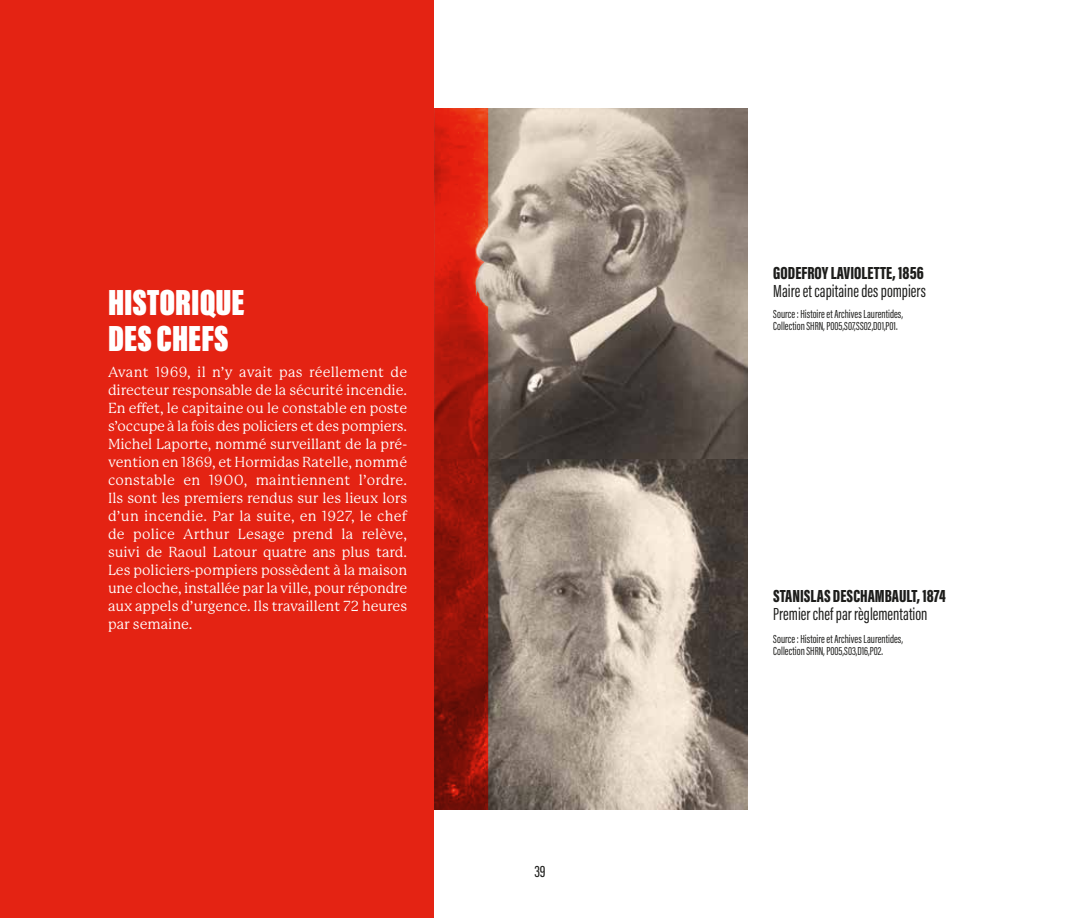
<style>
.page{position:relative;width:1080px;height:918px;background:#fff}
.page>*{position:absolute;margin:0;border:0;box-sizing:border-box;transform-origin:0 0}
.t1{font:900 37.5px/36px "Acumin Pro Extra Cond";color:#fff}
.t2{font:18px "Acumin Pro Extra Cond";color:#1d1d1b}
.t3{font:900 18px "Acumin Pro Extra Cond";color:#1d1d1b}
.t4{font:500 16.5px "Acumin Pro Extra Cond";color:#1d1d1b}
.t5{font:14.25px/18px "P22 Mackinac Pro";color:#fff;text-align:justify}
.t6{font:12px/12px "Acumin Pro Extra Cond";color:#1d1d1b}
</style>
<div class="page">
<img style="left:488px;top:108px;width:259px;height:351px">
<svg style="left:488px;top:459px;width:259px;height:351px;background:#9d9185"></svg>
<svg style="left:434px;top:108px;width:54px;height:702px;background:#a71b0e"></svg>
<div style="left:0;top:0;width:434px;height:918px;background:#e42313"></div>
<h1 class="t1" style="left:108px;top:285px;width:138px">HISTORIQUE<br>DES CHEFS</h1>
<p class="t5" style="left:108px;top:364px;width:301px">Avant 1969, il n’y avait pas réellement de directeur responsable de la sécurité incendie.<br>En effet, le capitaine ou le constable en poste s’occupe à la fois des policiers et des pompiers.<br>Michel Laporte, nommé surveillant de la pré&shy;vention en 1869, et Hormidas Ratelle, nommé constable en 1900, maintiennent l’ordre.<br>Ils sont les premiers rendus sur les lieux lors d’un incendie. Par la suite, en 1927, le chef de police Arthur Lesage prend la relève, suivi de Raoul Latour quatre ans plus tard.<br>Les policiers-pompiers possèdent à la maison une cloche, installée par la ville, pour répondre aux appels d’urgence. Ils travaillent 72 heures par semaine.</p>
<p class="t4" style="left:534px;top:861px;width:13px">39</p>
<p class="t3" style="left:773px;top:262px;width:152px">GODEFROY LAVIOLETTE, 1856</p>
<p class="t2" style="left:773px;top:280px;width:154px">Maire et capitaine des pompiers</p>
<p class="t6" style="left:773px;top:308px;width:131px">Source: Histoire et Archives Laurentides,<br>Collection SHRN, P005,S07,SS02,D01,P01.</p>
<p class="t3" style="left:773px;top:585px;width:174px">STANISLAS DESCHAMBAULT, 1874</p>
<p class="t2" style="left:773px;top:604px;width:156px">Premier chef par règlementation</p>
<p class="t6" style="left:773px;top:633px;width:131px">Source: Histoire et Archives Laurentides,<br>Collection SHRN, P005,S03,D16,P02.</p>
</div>
